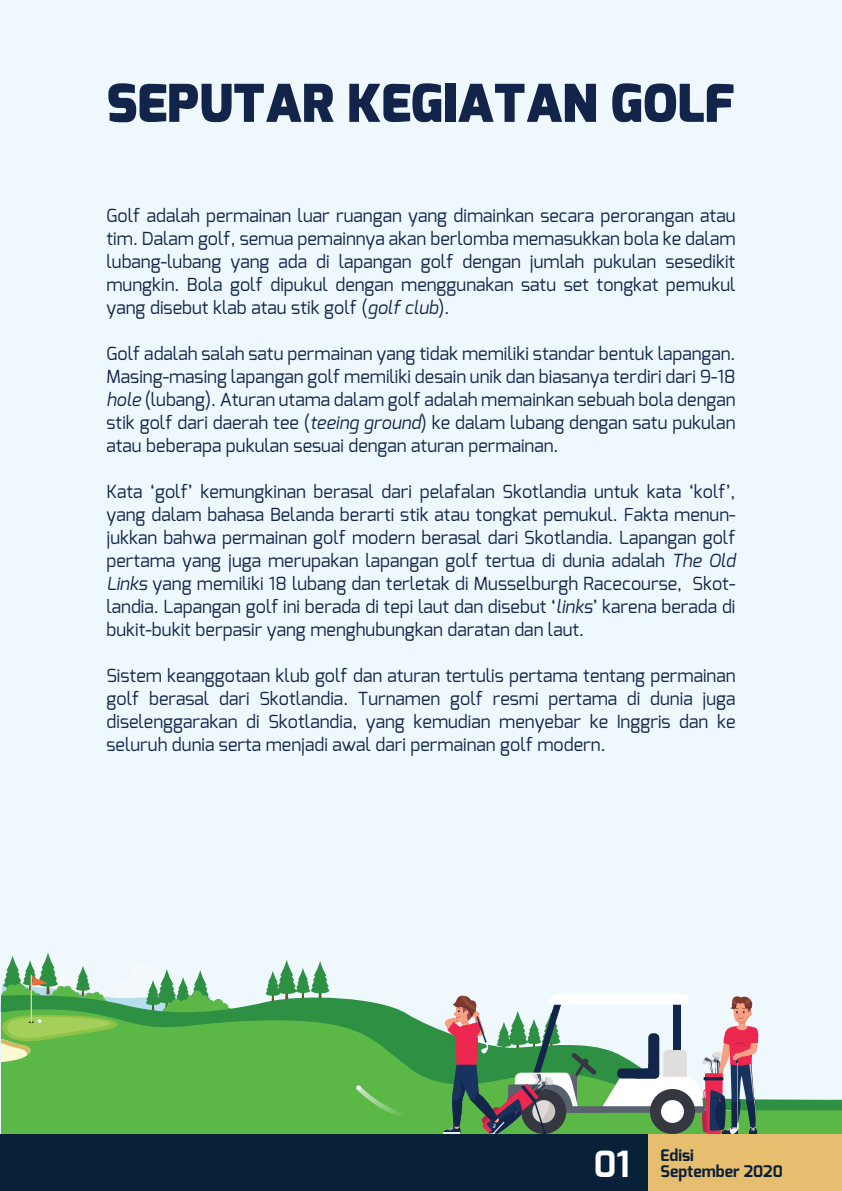
<style>
.page{position:relative;width:842px;height:1191px;background:#fff}
.page>*{position:absolute;margin:0;border:0;box-sizing:border-box;transform-origin:0 0}
.t1{font:900 52px "Exo";color:#122449}
.t2{font:700 36px "Exo";color:#fff}
.t3{font:18px/23px "Exo";color:#13244a;text-align:justify}
.t4{font:700 16px/16px "Exo";color:#092039}
.s1{font-style:italic}
</style>
<div class="page">
<div style="left:1px;top:0;width:841px;height:1191px;background:#eef8fd"></div>
<svg style="left:266px;top:960px;width:63px;height:31px"></svg>
<svg style="left:252px;top:991px;width:132px;height:14px"></svg>
<svg style="left:1px;top:1005px;width:841px;height:129px;fill:#5bb847"></svg>
<svg style="left:0;top:952px;width:237px;height:110px"></svg>
<svg style="left:442px;top:994px;width:318px;height:140px"></svg>
<svg style="left:356px;top:1085px;width:58px;height:36px;background:#62bb50"></svg>
<div style="left:0;top:1134px;width:842px;height:57px;background:#e7be6f"></div>
<div style="left:0;top:1134px;width:648px;height:57px;background:#092039"></div>
<h1 class="t1" style="left:106px;top:70px;width:629px">SEPUTAR KEGIATAN GOLF</h1>
<p class="t3" style="left:106px;top:204px;width:630px">Golf adalah permainan luar ruangan yang dimainkan secara perorangan atau tim. Dalam golf, semua pemainnya akan berlomba memasukkan bola ke dalam lubang-lubang yang ada di lapangan golf dengan jumlah pukulan sesedikit mungkin. Bola golf dipukul dengan menggunakan satu set tongkat pemukul yang disebut klab atau stik golf (<span class="s1">golf club</span>).</p>
<p class="t3" style="left:106px;top:342px;width:630px">Golf adalah salah satu permainan yang tidak memiliki standar bentuk lapangan.<br>Masing-masing lapangan golf memiliki desain unik dan biasanya terdiri dari 9-18 <span class="s1">hole</span> (lubang). Aturan utama dalam golf adalah memainkan sebuah bola dengan stik golf dari daerah tee (<span class="s1">teeing ground</span>) ke dalam lubang dengan satu pukulan atau beberapa pukulan sesuai dengan aturan permainan.</p>
<p class="t3" style="left:106px;top:480px;width:630px">Kata ‘golf’ kemungkinan berasal dari pelafalan Skotlandia untuk kata ‘kolf’, yang dalam bahasa Belanda berarti stik atau tongkat pemukul. Fakta menun&shy;jukkan bahwa permainan golf modern berasal dari Skotlandia. Lapangan golf pertama yang juga merupakan lapangan golf tertua di dunia adalah <span class="s1">The Old Links</span> yang memiliki 18 lubang dan terletak di Musselburgh Racecourse, Skot&shy;landia. Lapangan golf ini berada di tepi laut dan disebut ‘<span class="s1">links</span>’ karena berada di bukit-bukit berpasir yang menghubungkan daratan dan laut.</p>
<p class="t3" style="left:106px;top:664px;width:630px">Sistem keanggotaan klub golf dan aturan tertulis pertama tentang permainan golf berasal dari Skotlandia. Turnamen golf resmi pertama di dunia juga diselenggarakan di Skotlandia, yang kemudian menyebar ke Inggris dan ke seluruh dunia serta menjadi awal dari permainan golf modern.</p>
<h2 class="t2" style="left:594px;top:1140px;width:38px">01</h2>
<p class="t4" style="left:660px;top:1146px;width:124px">Edisi<br>September 2020</p>
</div>
